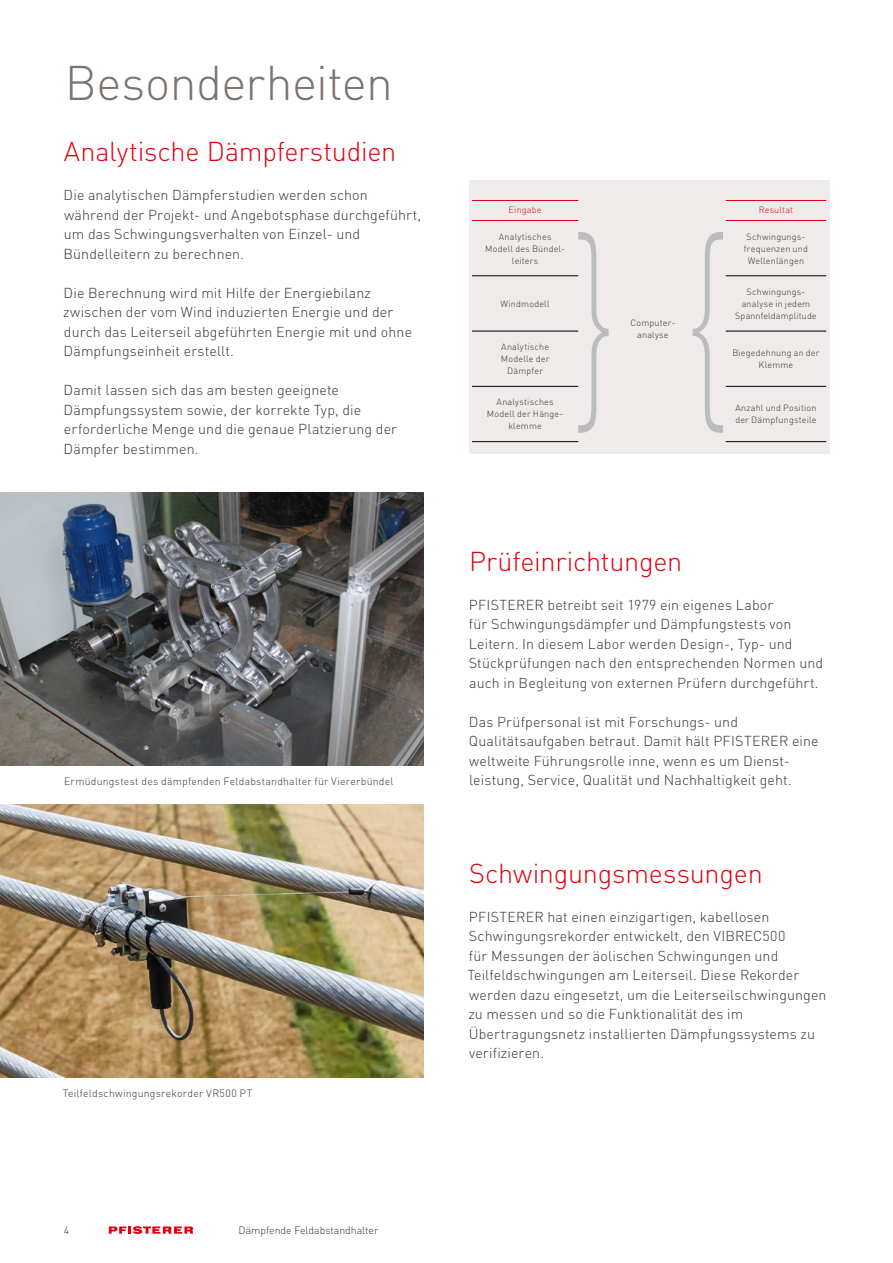
<style>
.page{position:relative;width:893px;height:1263px;background:#fff}
.page>*{position:absolute;margin:0;border:0;box-sizing:border-box;transform-origin:0 0}
.t1{font:300 48px "DIN Pro";letter-spacing:-.01em;color:#7d736e}
.t2{font:300 27px "DIN Pro";letter-spacing:-.01em;color:#e3000f}
.t3{font:300 14.25px/19.5px "DIN Pro";letter-spacing:.005em;color:#3b322d}
.t4{font:300 10.5px "DIN Pro";letter-spacing:.02em;color:#3b322d}
.t5{font:300 10.5px "DIN Pro";color:#3b322d}
.t6{font:300 9px/12px "DIN Pro";letter-spacing:.02em;color:#3b322d;text-align:center}
.t7{font:300 9px "DIN Pro";letter-spacing:.02em;color:#e3000f}
</style>
<div class="page">
<img style="left:0;top:493px;width:424px;height:272px">
<img style="left:0;top:804px;width:424px;height:274px">
<div style="left:469px;top:181px;width:360px;height:273px;background:#eeebea"></div>
<svg style="left:574px;top:232px;width:153px;height:201px"></svg>
<hr style="left:472px;top:276px;width:106px;height:1px;background:#000">
<hr style="left:726px;top:276px;width:100px;height:1px;background:#000">
<hr style="left:472px;top:331px;width:106px;height:1px;background:#000">
<hr style="left:726px;top:331px;width:100px;height:1px;background:#000">
<hr style="left:472px;top:386px;width:106px;height:1px;background:#000">
<hr style="left:726px;top:386px;width:100px;height:1px;background:#000">
<hr style="left:472px;top:441px;width:106px;height:1px;background:#000">
<hr style="left:726px;top:441px;width:100px;height:1px;background:#000">
<hr style="left:472px;top:200px;width:106px;height:1px;background:#e3000f">
<hr style="left:726px;top:200px;width:100px;height:1px;background:#e3000f">
<hr style="left:472px;top:220px;width:106px;height:1px;background:#e3000f">
<hr style="left:726px;top:220px;width:100px;height:1px;background:#e3000f">
<svg style="left:109px;top:1226px;width:84px;height:8px"></svg>
<h1 class="t1" style="left:65px;top:46px;width:330px">Besonderheiten</h1>
<h2 class="t2" style="left:64px;top:131px;width:334px">Analytische Dämpferstudien</h2>
<p class="t3" style="left:64px;top:184px;width:359px">Die analytischen Dämpferstudien werden schon während der Projekt- und Angebotsphase durchgeführt, um das Schwingungsverhalten von Einzel- und Bündelleitern zu berechnen.</p>
<p class="t3" style="left:63px;top:282px;width:351px">Die Berechnung wird mit Hilfe der Energiebilanz zwischen der vom Wind induzierten Energie und der durch das Leiterseil abgeführten Energie mit und ohne Dämpfungseinheit erstellt.</p>
<p class="t3" style="left:64px;top:379px;width:335px">Damit lassen sich das am besten geeignete Dämpfungssystem sowie, der korrekte Typ, die erforderliche Menge und die genaue Platzierung der Dämpfer bestimmen.</p>
<p class="t4" style="left:64px;top:773px;width:331px">Ermüdungstest des dämpfenden Feldabstandhalter für Viererbündel</p>
<p class="t4" style="left:63px;top:1085px;width:191px">Teilfeldschwingungsrekorder VR500 PT</p>
<p class="t7" style="left:509px;top:203px;width:35px">Eingabe</p>
<p class="t7" style="left:759px;top:203px;width:36px">Resultat</p>
<p class="t6" style="left:485px;top:230px;width:81px">Analytisches<br>Modell des Bündel&shy;leiters</p>
<p class="t6" style="left:744px;top:230px;width:65px">Schwingungs&shy;frequenzen und<br>Wellenlängen</p>
<p class="t6" style="left:501px;top:297px;width:51px">Windmodell</p>
<p class="t6" style="left:630px;top:315px;width:47px">Computer&shy;analyse</p>
<p class="t6" style="left:735px;top:285px;width:83px">Schwingungs&shy;analyse in jedem<br>Spannfeldamplitude</p>
<p class="t6" style="left:501px;top:340px;width:50px">Analytische<br>Modelle der<br>Dämpfer</p>
<p class="t6" style="left:732px;top:346px;width:89px">Biegedehnung an der<br>Klemme</p>
<p class="t6" style="left:487px;top:395px;width:78px">Analystisches<br>Modell der Hänge&shy;klemme</p>
<p class="t6" style="left:735px;top:401px;width:83px;text-align:left">Anzahl und Position der Dämpfungsteile</p>
<h2 class="t2" style="left:469px;top:540px;width:215px">Prüfeinrichtungen</h2>
<p class="t3" style="left:469px;top:594px;width:356px">PFISTERER betreibt seit 1979 ein eigenes Labor<br>für Schwingungsdämpfer und Dämpfungstests von Leitern. In diesem Labor werden Design-, Typ- und Stückprüfungen nach den entsprechenden Normen und auch in Begleitung von externen Prüfern durchgeführt.</p>
<p class="t3" style="left:469px;top:711px;width:351px">Das Prüfpersonal ist mit Forschungs- und Qualitätsaufgaben betraut. Damit hält PFISTERER eine weltweite Führungsrolle inne, wenn es um Dienst&shy;leistung, Service, Qualität und Nachhaltigkeit geht.</p>
<h2 class="t2" style="left:469px;top:852px;width:295px">Schwingungsmessungen</h2>
<p class="t3" style="left:467px;top:906px;width:361px">PFISTERER hat einen einzigartigen, kabellosen Schwingungsrekorder entwickelt, den VIBREC500<br>für Messungen der äolischen Schwingungen und Teilfeldschwingungen am Leiterseil. Diese Rekorder werden dazu eingesetzt, um die Leiterseilschwingungen zu messen und so die Funktionalität des im Übertragungsnetz installierten Dämpfungssystems zu verifizieren.</p>
<p class="t4" style="left:64px;top:1222px;width:7px">4</p>
<p class="t5" style="left:239px;top:1222px;width:141px">Dämpfende Feldabstandhalter</p>
</div>
